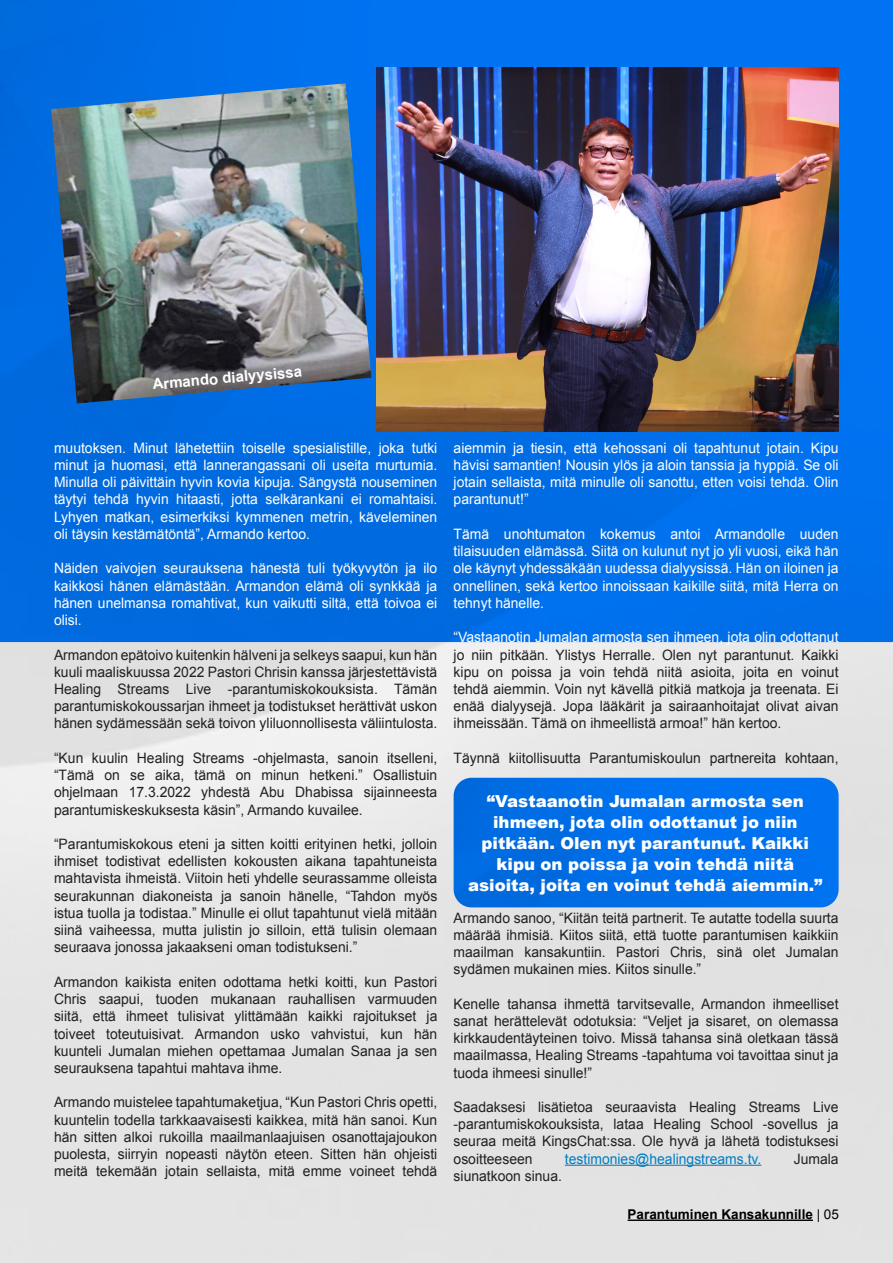
<style>
.page{position:relative;width:893px;height:1263px;background:#fff}
.page>*{position:absolute;margin:0;border:0;box-sizing:border-box;transform-origin:0 0}
.t1{font:900 16.5px/21px "Arial";color:#fff;text-align:center}
.t2{font:700 15px "Arial";color:#fff}
.t3{font:14.4px/17.2px "Arial";color:#231f20;text-align:justify}
.t4{font:14.4px/17.2px "Arial";color:#fff;text-align:justify}
.t5{font:14.4px "Arial";color:#007dc3}
.t6{font:700 13.5px "Arial";color:#000}
.s1{color:#fff}
.s2{font-weight:400}
</style>
<div class="page">
<img style="left:0;top:0;width:892px;height:1263px">
<hr style="left:628px;top:1219px;width:185px;height:2px;background:#000">
<img style="left:454px;top:778px;width:385px;height:129px">
<img style="left:51px;top:83px;width:320px;height:320px">
<img style="left:376px;top:68px;width:463px;height:363px">
<hr style="left:565px;top:1165px;width:196px;height:1px;background:#007dc3">
<p class="t2" style="left:152px;top:374px;width:152px;rotate:-5deg">Armando dialyysissa</p>
<p class="t4" style="left:54px;top:439px;width:385px">muutoksen. Minut lähetettiin toiselle spesialistille, joka tutki minut ja huomasi, että lannerangassani oli useita murtumia.<br>Minulla oli päivittäin hyvin kovia kipuja. Sängystä nouseminen täytyi tehdä hyvin hitaasti, jotta selkärankani ei romahtaisi.<br>Lyhyen matkan, esimerkiksi kymmenen metrin, käveleminen oli täysin kestämätöntä”, Armando kertoo.</p>
<p class="t4" style="left:54px;top:560px;width:385px">Näiden vaivojen seurauksena hänestä tuli työkyvytön ja ilo kaikkosi hänen elämästään. Armandon elämä oli synkkää ja hänen unelmansa romahtivat, kun vaikutti siltä, että toivoa ei olisi.</p>
<p class="t3" style="left:54px;top:646px;width:385px">Armandon epätoivo kuitenkin hälveni ja selkeys saapui, kun hän kuuli maaliskuussa 2022 Pastori Chrisin kanssa järjestettävistä Healing Streams Live -parantumiskokouksista. Tämän parantumiskokoussarjan ihmeet ja todistukset herättivät uskon hänen sydämessään sekä toivon yliluonnollisesta väliintulosta.</p>
<p class="t3" style="left:54px;top:749px;width:385px">“Kun kuulin Healing Streams -ohjelmasta, sanoin itselleni, “Tämä on se aika, tämä on minun hetkeni.” Osallistuin ohjelmaan 17.3.2022 yhdestä Abu Dhabissa sijainneesta parantumiskeskuksesta käsin”, Armando kuvailee.</p>
<p class="t3" style="left:54px;top:835px;width:385px">“Parantumiskokous eteni ja sitten koitti erityinen hetki, jolloin ihmiset todistivat edellisten kokousten aikana tapahtuneista mahtavista ihmeistä. Viitoin heti yhdelle seurassamme olleista seurakunnan diakoneista ja sanoin hänelle, “Tahdon myös istua tuolla ja todistaa.” Minulle ei ollut tapahtunut vielä mitään siinä vaiheessa, mutta julistin jo silloin, että tulisin olemaan seuraava jonossa jakaakseni oman todistukseni.”</p>
<p class="t3" style="left:54px;top:973px;width:385px">Armandon kaikista eniten odottama hetki koitti, kun Pastori Chris saapui, tuoden mukanaan rauhallisen varmuuden siitä, että ihmeet tulisivat ylittämään kaikki rajoitukset ja toiveet toteutuisivat. Armandon usko vahvistui, kun hän kuunteli Jumalan miehen opettamaa Jumalan Sanaa ja sen seurauksena tapahtui mahtava ihme.</p>
<p class="t3" style="left:54px;top:1094px;width:385px">Armando muistelee tapahtumaketjua, “Kun Pastori Chris opetti, kuuntelin todella tarkkaavaisesti kaikkea, mitä hän sanoi. Kun hän sitten alkoi rukoilla maailmanlaajuisen osanottajajoukon puolesta, siirryin nopeasti näytön eteen. Sitten hän ohjeisti meitä tekemään jotain sellaista, mitä emme voineet tehdä</p>
<p class="t4" style="left:454px;top:439px;width:386px">aiemmin ja tiesin, että kehossani oli tapahtunut jotain. Kipu hävisi samantien! Nousin ylös ja aloin tanssia ja hyppiä. Se oli jotain sellaista, mitä minulle oli sanottu, etten voisi tehdä. Olin parantunut!”</p>
<p class="t4" style="left:454px;top:525px;width:386px">Tämä unohtumaton kokemus antoi Armandolle uuden tilaisuuden elämässä. Siitä on kulunut nyt jo yli vuosi, eikä hän ole käynyt yhdessäkään uudessa dialyysissä. Hän on iloinen ja onnellinen, sekä kertoo innoissaan kaikille siitä, mitä Herra on tehnyt hänelle.</p>
<p class="t3" style="left:454px;top:629px;width:386px"><span class="s1">“Vastaanotin Jumalan armosta sen ihmeen, jota olin odottanut </span>jo niin pitkään. Ylistys Herralle. Olen nyt parantunut. Kaikki kipu on poissa ja voin tehdä niitä asioita, joita en voinut tehdä aiemmin. Voin nyt kävellä pitkiä matkoja ja treenata. Ei enää dialyysejä. Jopa lääkärit ja sairaanhoitajat olivat aivan ihmeissään. Tämä on ihmeellistä armoa!” hän kertoo.</p>
<p class="t3" style="left:454px;top:749px;width:386px">Täynnä kiitollisuutta Parantumiskoulun partnereita kohtaan,</p>
<p class="t1" style="left:468px;top:790px;width:356px">“Vastaanotin Jumalan armosta sen ihmeen, jota olin odottanut jo niin pitkään. Olen nyt parantunut. Kaikki kipu on poissa ja voin tehdä niitä asioita, joita en voinut tehdä aiemmin.”</p>
<p class="t3" style="left:454px;top:909px;width:386px">Armando sanoo, “Kiitän teitä partnerit. Te autatte todella suurta määrää ihmisiä. Kiitos siitä, että tuotte parantumisen kaikkiin maailman kansakuntiin. Pastori Chris, sinä olet Jumalan sydämen mukainen mies. Kiitos sinulle.”</p>
<p class="t3" style="left:454px;top:995px;width:386px">Kenelle tahansa ihmettä tarvitsevalle, Armandon ihmeelliset sanat herättelevät odotuksia: “Veljet ja sisaret, on olemassa kirkkaudentäyteinen toivo. Missä tahansa sinä oletkaan tässä maailmassa, Healing Streams -tapahtuma voi tavoittaa sinut ja tuoda ihmeesi sinulle!”</p>
<p class="t3" style="left:454px;top:1098px;width:386px">Saadaksesi lisätietoa seuraavista Healing Streams Live -parantumiskokouksista, lataa Healing School -sovellus ja seuraa meitä KingsChat:ssa. Ole hyvä ja lähetä todistuksesi osoitteeseen</p>
<p class="t5" style="left:565px;top:1149px;width:198px">testimonies@healingstreams.tv.</p>
<p class="t3" style="left:794px;top:1150px;width:46px">Jumala</p>
<p class="t3" style="left:454px;top:1167px;width:110px">siunatkoon sinua.</p>
<p class="t6" style="left:628px;top:1205px;width:213px">Parantuminen Kansakunnille <span class="s2">| 05</span></p>
</div>
